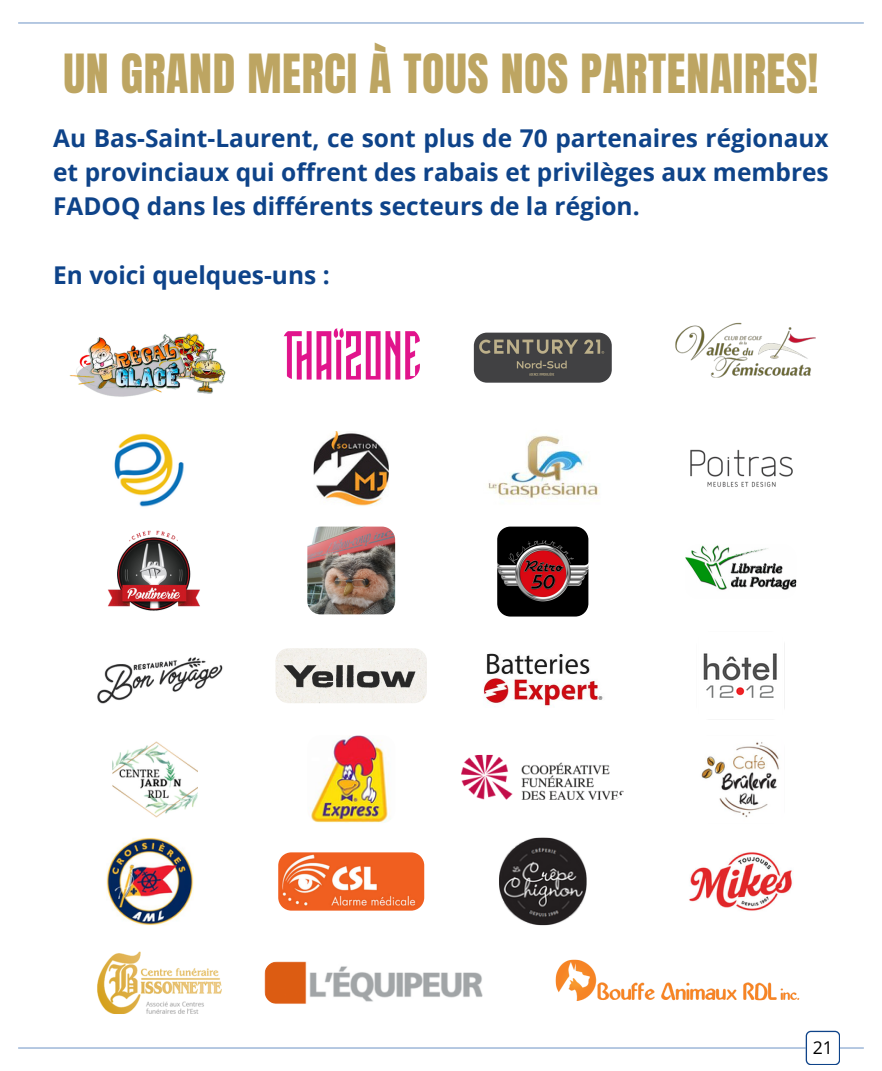
<style>
.page{position:relative;width:882px;height:1071px;background:#fff}
.page>*{position:absolute;margin:0;border:0;box-sizing:border-box;transform-origin:0 0}
.t1{font:45.85px "Anton";letter-spacing:.015em;color:#bda562}
.t2{font:700 24.5px/34.1px "Open Sans";color:#0e4389;text-align:justify}
.t3{font:17.68px "Open Sans";color:#000}
</style>
<div class="page">
<hr style="left:18px;top:22px;width:846px;height:2px;background:#90add3">
<hr style="left:18px;top:1047px;width:846px;height:2px;background:#90add3">
<svg style="left:806px;top:1031px;width:34px;height:34px"></svg>
<img style="left:90px;top:643px;width:139px;height:73px;border-radius:13px">
<img style="left:497px;top:527px;width:91px;height:90px;border-radius:13px">
<img style="left:307px;top:527px;width:88px;height:87px;border-radius:13px">
<img style="left:114px;top:433px;width:70px;height:74px">
<img style="left:314px;top:431px;width:75px;height:75px">
<img style="left:679px;top:441px;width:123px;height:56px;border-radius:13px">
<img style="left:106px;top:524px;width:96px;height:95px;border-radius:13px">
<img style="left:474px;top:333px;width:138px;height:50px;border-radius:13px">
<img style="left:275px;top:648px;width:152px;height:55px;border-radius:13px">
<img style="left:69px;top:333px;width:157px;height:64px">
<img style="left:675px;top:322px;width:141px;height:56px">
<img style="left:488px;top:435px;width:111px;height:64px">
<img style="left:283px;top:328px;width:137px;height:52px">
<img style="left:685px;top:545px;width:111px;height:54px;border-radius:13px">
<img style="left:555px;top:959px;width:245px;height:42px">
<img style="left:110px;top:735px;width:88px;height:88px;border-radius:13px">
<img style="left:697px;top:735px;width:88px;height:88px;border-radius:13px">
<img style="left:686px;top:847px;width:110px;height:69px;border-radius:13px">
<img style="left:278px;top:852px;width:146px;height:59px">
<img style="left:106px;top:838px;width:88px;height:87px;border-radius:13px">
<img style="left:96px;top:952px;width:126px;height:62px;border-radius:13px">
<img style="left:483px;top:653px;width:120px;height:54px">
<img style="left:307px;top:735px;width:88px;height:88px;border-radius:13px">
<img style="left:499px;top:838px;width:88px;height:87px;border-radius:13px">
<img style="left:697px;top:632px;width:88px;height:88px;border-radius:13px">
<img style="left:264px;top:961px;width:219px;height:43px">
<img style="left:461px;top:755px;width:163px;height:45px">
<p class="t1" style="left:64px;top:40px;width:756px">UN GRAND MERCI À TOUS NOS PARTENAIRES!</p>
<p class="t2" style="left:53px;top:121px;width:777px">Au Bas-Saint-Laurent, ce sont plus de 70 partenaires régionaux et provinciaux qui offrent des rabais et privilèges aux membres FADOQ dans les différents secteurs de la région.</p>
<p class="t2" style="left:53px;top:257px;width:278px">En voici quelques-uns :</p>
<p class="t3" style="left:813px;top:1035px;width:22px">21</p>
</div>
